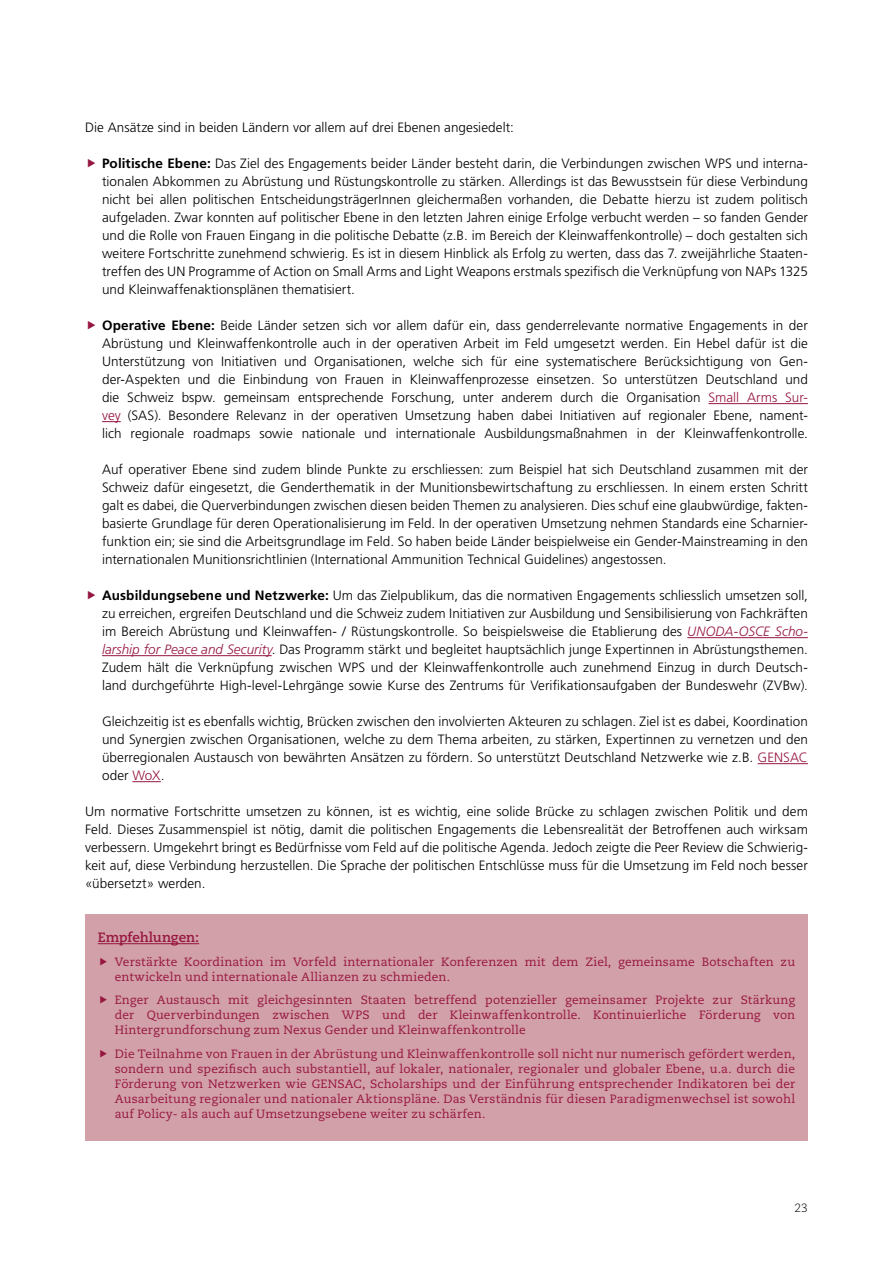
<style>
.page{position:relative;width:893px;height:1263px;background:#fff}
.page>*{position:absolute;margin:0;border:0;box-sizing:border-box;transform-origin:0 0}
._4_Lauftext_9pt{font:300 13.5px/18px "Frutiger LT Pro";letter-spacing:.005em;color:#000;text-align:justify}
._3_Titel_9_Bold_BOX{font:700 13.5px "Caecilia LT Pro 75";letter-spacing:-.005em;color:#961640}
.t1{font:12px/15px "Caecilia LT Pro 55 Roman";letter-spacing:.01em;color:#961640;text-align:justify}
.t2{font:300 12px "Caecilia LT Pro 45";color:#000}
.s1{font-weight:700}
.s2{color:#961640}
.s3{font-style:italic;color:#961640}
</style>
<div class="page">
<hr style="left:708px;top:403px;width:100px;height:1px;background:#961640">
<svg style="left:102px;top:421px;width:19px;height:1px"></svg>
<hr style="left:687px;top:637px;width:121px;height:1px;background:#961640">
<hr style="left:102px;top:655px;width:170px;height:1px;background:#961640">
<hr style="left:758px;top:763px;width:50px;height:1px;background:#961640">
<svg style="left:132px;top:781px;width:29px;height:1px"></svg>
<div style="left:85px;top:914px;width:723px;height:226px;background:#d2a0a8"></div>
<hr style="left:98px;top:943px;width:101px;height:1px;background:#961640">
<p class="_4_Lauftext_9pt" style="left:85px;top:119px;width:430px">Die Ansätze sind in beiden Ländern vor allem auf drei Ebenen angesiedelt:</p>
<p class="_4_Lauftext_9pt" style="left:102px;top:155px;width:707px"><span class="s1">Politische Ebene:</span> Das Ziel des Engagements beider Länder besteht darin, die Verbindungen zwischen WPS und interna&shy;tionalen Abkommen zu Abrüstung und Rüstungskontrolle zu stärken. Allerdings ist das Bewusstsein für diese Verbindung nicht bei allen politischen EntscheidungsträgerInnen gleichermaßen vorhanden, die Debatte hierzu ist zudem politisch aufgeladen. Zwar konnten auf politischer Ebene in den letzten Jahren einige Erfolge verbucht werden – so fanden Gender und die Rolle von Frauen Eingang in die politische Debatte (z.B. im Bereich der Kleinwaffenkontrolle) – doch gestalten sich weitere Fortschritte zunehmend schwierig. Es ist in diesem Hinblick als Erfolg zu werten, dass das 7. zweijährliche Staaten&shy;treffen des UN Programme of Action on Small Arms and Light Weapons erstmals spezifisch die Verknüpfung von NAPs 1325 und Kleinwaffenaktionsplänen thematisiert.</p>
<p class="_4_Lauftext_9pt" style="left:102px;top:317px;width:707px"><span class="s1">Operative Ebene:</span> Beide Länder setzen sich vor allem dafür ein, dass genderrelevante normative Engagements in der Abrüstung und Kleinwaffenkontrolle auch in der operativen Arbeit im Feld umgesetzt werden. Ein Hebel dafür ist die Unterstützung von Initiativen und Organisationen, welche sich für eine systematischere Berücksichtigung von Gen&shy;der-Aspekten und die Einbindung von Frauen in Kleinwaffenprozesse einsetzen. So unterstützen Deutschland und die Schweiz bspw. gemeinsam entsprechende Forschung, unter anderem durch die Organisation <span class="s2">Small Arms Sur&shy;vey</span> (SAS). Besondere Relevanz in der operativen Umsetzung haben dabei Initiativen auf regionaler Ebene, nament&shy;lich regionale roadmaps sowie nationale und internationale Ausbildungsmaßnahmen in der Kleinwaffenkontrolle.</p>
<p class="_4_Lauftext_9pt" style="left:102px;top:461px;width:707px">Auf operativer Ebene sind zudem blinde Punkte zu erschliessen: zum Beispiel hat sich Deutschland zusammen mit der Schweiz dafür eingesetzt, die Genderthematik in der Munitionsbewirtschaftung zu erschliessen. In einem ersten Schritt galt es dabei, die Querverbindungen zwischen diesen beiden Themen zu analysieren. Dies schuf eine glaubwürdige, fakten&shy;basierte Grundlage für deren Operationalisierung im Feld. In der operativen Umsetzung nehmen Standards eine Scharnier&shy;funktion ein; sie sind die Arbeitsgrundlage im Feld. So haben beide Länder beispielweise ein Gender-Mainstreaming in den internationalen Munitionsrichtlinien (International Ammunition Technical Guidelines) angestossen.</p>
<p class="_4_Lauftext_9pt" style="left:102px;top:587px;width:707px"><span class="s1">Ausbildungsebene und Netzwerke:</span> Um das Zielpublikum, das die normativen Engagements schliesslich umsetzen soll, zu erreichen, ergreifen Deutschland und die Schweiz zudem Initiativen zur Ausbildung und Sensibilisierung von Fachkräften im Bereich Abrüstung und Kleinwaffen- / Rüstungskontrolle. So beispielsweise die Etablierung des <span class="s3">UNODA-OSCE Scho&shy;larship for Peace and Security</span>. Das Programm stärkt und begleitet hauptsächlich junge Expertinnen in Abrüstungsthemen.<br>Zudem hält die Verknüpfung zwischen WPS und der Kleinwaffenkontrolle auch zunehmend Einzug in durch Deutsch&shy;land durchgeführte High-level-Lehrgänge sowie Kurse des Zentrums für Verifikationsaufgaben der Bundeswehr (ZVBw).</p>
<p class="_4_Lauftext_9pt" style="left:102px;top:713px;width:707px">Gleichzeitig ist es ebenfalls wichtig, Brücken zwischen den involvierten Akteuren zu schlagen. Ziel ist es dabei, Koordination und Synergien zwischen Organisationen, welche zu dem Thema arbeiten, zu stärken, Expertinnen zu vernetzen und den überregionalen Austausch von bewährten Ansätzen zu fördern. So unterstützt Deutschland Netzwerke wie z.B. <span class="s2">GENSAC </span>oder <span class="s2">WoX</span>.</p>
<p class="_4_Lauftext_9pt" style="left:85px;top:803px;width:724px">Um normative Fortschritte umsetzen zu können, ist es wichtig, eine solide Brücke zu schlagen zwischen Politik und dem Feld. Dieses Zusammenspiel ist nötig, damit die politischen Engagements die Lebensrealität der Betroffenen auch wirksam verbessern. Umgekehrt bringt es Bedürfnisse vom Feld auf die politische Agenda. Jedoch zeigte die Peer Review die Schwierig&shy;keit auf, diese Verbindung herzustellen. Die Sprache der politischen Entschlüsse muss für die Umsetzung im Feld noch besser «übersetzt» werden.</p>
<p class="_3_Titel_9_Bold_BOX" style="left:98px;top:928px;width:103px">Empfehlungen:</p>
<p class="t1" style="left:115px;top:954px;width:682px">Verstärkte Koordination im Vorfeld internationaler Konferenzen mit dem Ziel, gemeinsame Botschaften zu entwickeln und internationale Allianzen zu schmieden.</p>
<p class="t1" style="left:115px;top:992px;width:682px">Enger Austausch mit gleichgesinnten Staaten betreffend potenzieller gemeinsamer Projekte zur Stärkung der Querverbindungen zwischen WPS und der Kleinwaffenkontrolle. Kontinuierliche Förderung von Hintergrundforschung zum Nexus Gender und Kleinwaffenkontrolle</p>
<p class="t1" style="left:115px;top:1046px;width:682px">Die Teilnahme von Frauen in der Abrüstung und Kleinwaffenkontrolle soll nicht nur numerisch gefördert werden, sondern und spezifisch auch substantiell, auf lokaler, nationaler, regionaler und globaler Ebene, u.a. durch die Förderung von Netzwerken wie GENSAC, Scholarships und der Einführung entsprechender Indikatoren bei der Ausarbeitung regionaler und nationaler Aktionspläne. Das Verständnis für diesen Paradigmenwechsel ist sowohl auf Policy- als auch auf Umsetzungsebene weiter zu schärfen.</p>
<p class="t2" style="left:794px;top:1200px;width:15px">23</p>
</div>
